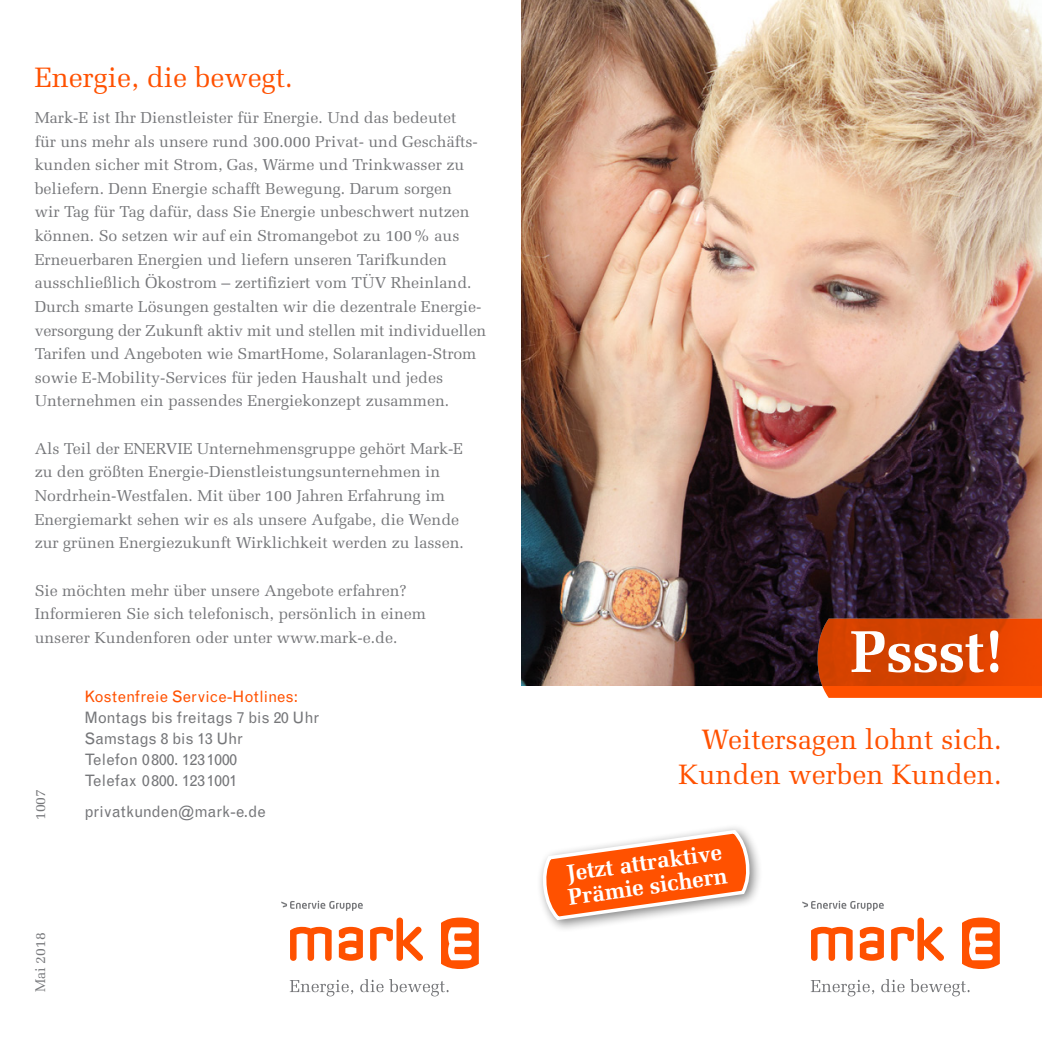
<style>
.page{position:relative;width:1042px;height:1042px;background:#fff}
.page>*{position:absolute;margin:0;border:0;box-sizing:border-box;transform-origin:0 0}
.t1{font:700 58.8px "Melior LT Pro";color:#fff}
.t2{font:28px/35px "Melior LT Pro";color:#ff5100;text-align:right}
.t3{font:700 22.93px/24.2px "Melior LT Pro";color:#fff}
.t4{font:15.75px/23.6px "Melior LT Pro";color:#76777a}
.t5{font:15.75px/21px "Grotesque MT Std";color:#76777a}
.t6{font:15.75px "Grotesque MT Std";color:#ff5100}
.t7{font:14px "Melior LT Pro";color:#76777a}
</style>
<div class="page">
<img style="left:521px;top:0;width:521px;height:685px">
<svg style="left:817px;top:618px;width:225px;height:80px;background:#dc4502"></svg>
<div style="left:536px;top:823px;width:227px;height:111px;background:#000;opacity:.5"></div>
<svg style="left:540px;top:827px;width:212px;height:95px"></svg>
<svg style="left:962px;top:917px;width:38px;height:52px"></svg>
<svg style="left:891px;top:917px;width:53px;height:44px"></svg>
<svg style="left:811px;top:927px;width:41px;height:34px"></svg>
<svg style="left:860px;top:927px;width:24px;height:34px"></svg>
<svg style="left:811px;top:980px;width:63px;height:16px"></svg>
<svg style="left:881px;top:979px;width:23px;height:13px"></svg>
<svg style="left:910px;top:979px;width:59px;height:17px"></svg>
<svg style="left:802px;top:901px;width:82px;height:10px"></svg>
<svg style="left:441px;top:917px;width:38px;height:52px"></svg>
<svg style="left:370px;top:917px;width:53px;height:44px"></svg>
<svg style="left:290px;top:927px;width:42px;height:34px"></svg>
<svg style="left:339px;top:927px;width:24px;height:34px"></svg>
<svg style="left:290px;top:980px;width:63px;height:16px"></svg>
<svg style="left:360px;top:979px;width:88px;height:17px"></svg>
<svg style="left:281px;top:901px;width:82px;height:10px"></svg>
<h2 class="t2" style="left:35px;top:60px;width:260px">Energie, die bewegt.</h2>
<p class="t4" style="left:35px;top:106px;width:453px">Mark-E ist Ihr Dienstleister für Energie. Und das bedeutet<br>für uns mehr als unsere rund 300.000 Privat- und Geschäfts&shy;kunden sicher mit Strom, Gas, Wärme und Trinkwasser zu beliefern. Denn Energie schafft Bewegung. Darum sorgen<br>wir Tag für Tag dafür, dass Sie Energie unbeschwert nutzen können. So setzen wir auf ein Stromangebot zu 100% aus Erneuerbaren Energien und liefern unseren Tarifkunden ausschließlich Ökostrom – zertifiziert vom TÜV Rheinland.<br>Durch smarte Lösungen gestalten wir die dezentrale Energie&shy;versorgung der Zukunft aktiv mit und stellen mit individuellen Tarifen und Angeboten wie SmartHome, Solaranlagen-Strom sowie E-Mobility-Services für jeden Haushalt und jedes Unternehmen ein passendes Energiekonzept zusammen.</p>
<p class="t4" style="left:35px;top:436px;width:431px">Als Teil der ENERVIE Unternehmensgruppe gehört Mark-E zu den größten Energie-Dienstleistungsunternehmen in Nordrhein-Westfalen. Mit über 100 Jahren Erfahrung im Energiemarkt sehen wir es als unsere Aufgabe, die Wende zur grünen Energiezukunft Wirklichkeit werden zu lassen.</p>
<p class="t4" style="left:35px;top:578px;width:393px">Sie möchten mehr über unsere Angebote erfahren?<br>Informieren Sie sich telefonisch, persönlich in einem unserer Kundenforen oder unter www.mark-e.de.</p>
<p class="t7" style="left:32px;top:820px;width:33px;rotate:-90deg">1007</p>
<p class="t6" style="left:84px;top:687px;width:215px">Kostenfreie Service-Hotlines:</p>
<p class="t5" style="left:84px;top:707px;width:236px">Montags bis freitags 7 bis 20 Uhr<br>Samstags 8 bis 13 Uhr<br>Telefon 0 800. 123 1000<br>Telefax 0 800. 123 1001</p>
<p class="t5" style="left:84px;top:801px;width:183px">privatkunden@mark-e.de</p>
<p class="t7" style="left:32px;top:992px;width:61px;rotate:-90deg">Mai 2018</p>
<h1 class="t1" style="left:850px;top:615px;width:155px">Pssst!</h1>
<h2 class="t2" style="left:678px;top:722px;width:325px">Weitersagen lohnt sich.<br>Kunden werben Kunden.</h2>
<h3 class="t3" style="left:563px;top:861px;width:162px;rotate:-8deg">Jetzt attraktive<br>Prämie sichern</h3>
</div>
